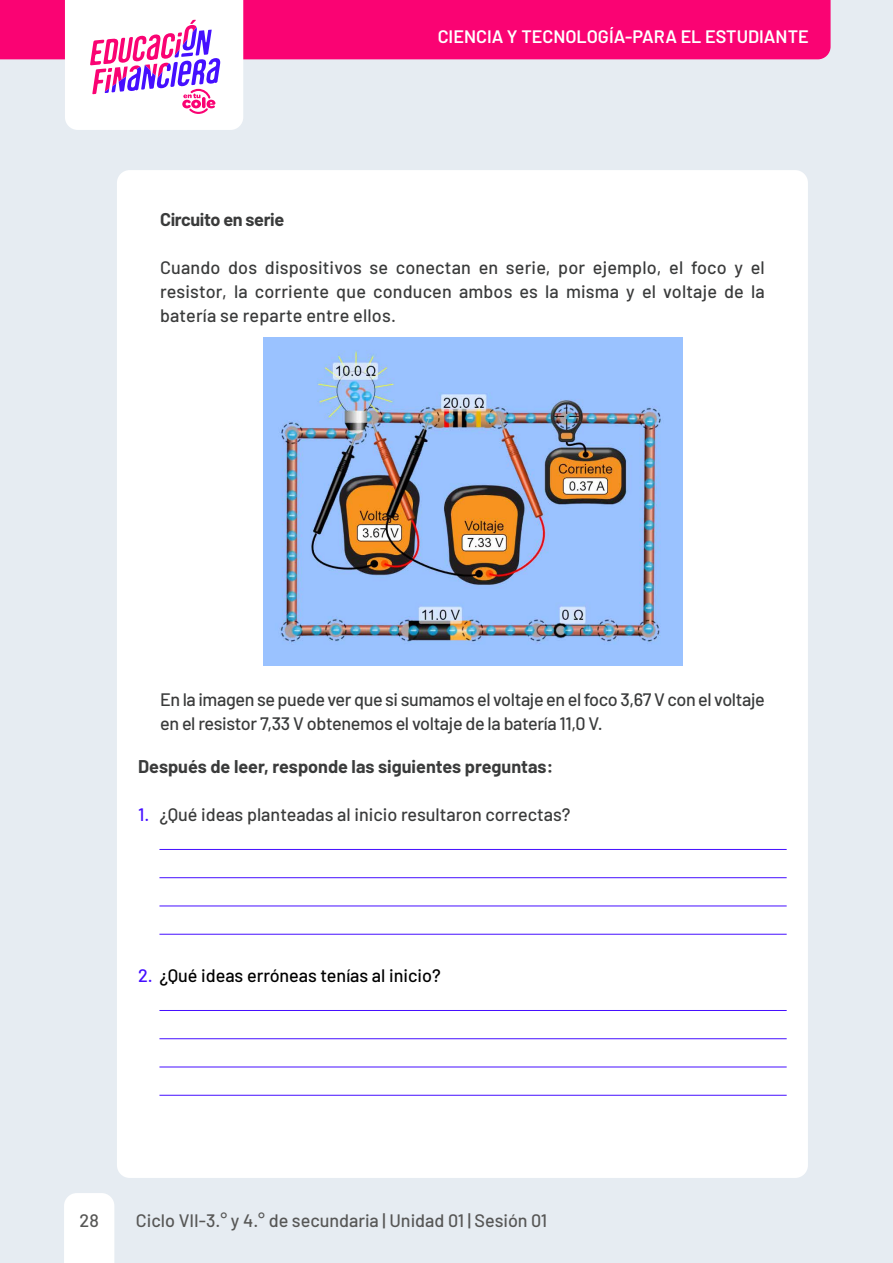
<style>
.page{position:relative;width:893px;height:1263px;background:#e6ecf2}
.page>*{position:absolute;margin:0;border:0;box-sizing:border-box;transform-origin:0 0}
.t1{font:500 18px/24px "Barlow";letter-spacing:-.015em;color:#3a3b3b;text-align:justify}
.t2{font:500 18px "Barlow";color:#575756}
.t3{font:700 18px "Barlow";color:#3a3b3b}
.t4{font:600 18px "Barlow";color:#fff}
.t5{font:500 18px "Barlow";color:#000}
.t6{font:700 18px "Barlow";letter-spacing:-.02em;color:#3a3b3b}
.s1{color:#450fff}
</style>
<div class="page">
<div style="left:0;top:0;width:831px;height:59px;background:#fa0373"></div>
<svg style="left:65px;top:0;width:178px;height:130px"></svg>
<div style="left:64px;top:1193px;width:50px;height:70px;background:#fff"></div>
<div style="left:117px;top:170px;width:691px;height:1008px;background:#fff;border-radius:13px"></div>
<img style="left:264px;top:337px;width:418px;height:328px">
<hr style="left:159px;top:849px;width:628px;height:1px;background:#450fff">
<hr style="left:159px;top:877px;width:628px;height:1px;background:#450fff">
<hr style="left:159px;top:905px;width:628px;height:1px;background:#450fff">
<hr style="left:159px;top:934px;width:628px;height:1px;background:#450fff">
<hr style="left:159px;top:1010px;width:628px;height:1px;background:#450fff">
<hr style="left:159px;top:1038px;width:628px;height:1px;background:#450fff">
<hr style="left:159px;top:1066px;width:628px;height:1px;background:#450fff">
<hr style="left:159px;top:1095px;width:628px;height:1px;background:#450fff">
<p class="t4" style="left:438px;top:23px;width:373px">CIENCIA Y TECNOLOGÍA-PARA EL ESTUDIANTE</p>
<p class="t6" style="left:160px;top:206px;width:126px">Circuito en serie</p>
<p class="t1" style="left:160px;top:254px;width:606px">Cuando dos dispositivos se conectan en serie, por ejemplo, el foco y el resistor, la corriente que conducen ambos es la misma y el voltaje de la batería se reparte entre ellos.</p>
<p class="t1" style="left:160px;top:686px;width:606px">En la imagen se puede ver que si sumamos el voltaje en el foco 3,67 V con el voltaje en el resistor 7,33 V obtenemos el voltaje de la batería 11,0 V.</p>
<p class="t3" style="left:138px;top:753px;width:417px">Después de leer, responde las siguientes preguntas:</p>
<p class="t1" style="left:138px;top:801px;width:434px"><span class="s1">1.</span> ¿Qué ideas planteadas al inicio resultaron correctas?</p>
<p class="t5" style="left:138px;top:962px;width:304px"><span class="s1">2.</span> ¿Qué ideas erróneas tenías al inicio?</p>
<p class="t2" style="left:80px;top:1207px;width:21px">28</p>
<p class="t2" style="left:136px;top:1207px;width:413px">Ciclo VII-3.° y 4.° de secundaria | Unidad 01 | Sesión 01</p>
</div>
